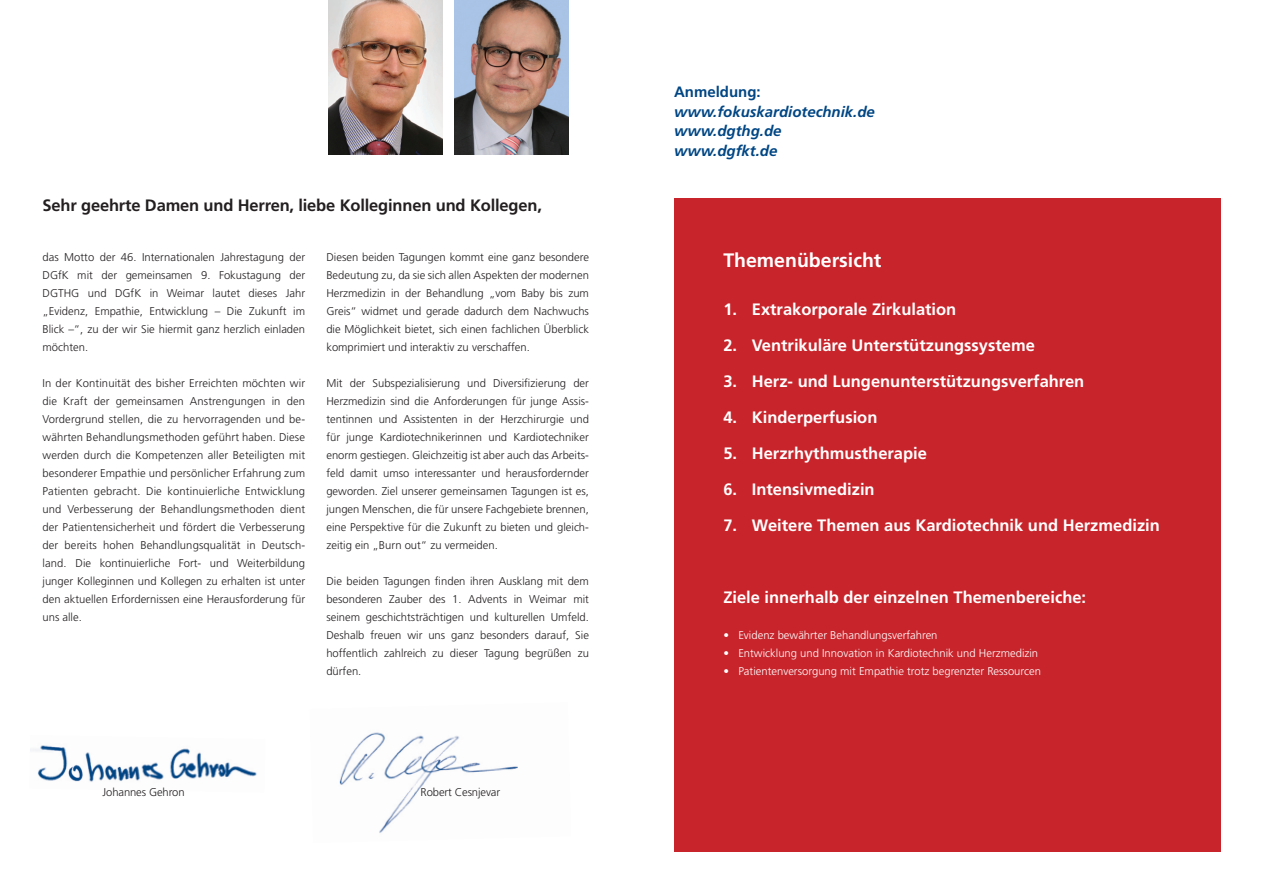
<style>
.page{position:relative;width:1263px;height:893px;background:#fff}
.page>*{position:absolute;margin:0;border:0;box-sizing:border-box;transform-origin:0 0}
.t1{font:700 19.5px "Frutiger";color:#fff}
.t2{font:700 16.5px "Frutiger";color:#fff}
.t3{font:700 16.5px "Frutiger";letter-spacing:-.01em;color:#231f20}
.t4{font:italic 700 15px "Frutiger";color:#004684}
.t5{font:700 15px "Frutiger";color:#004684}
.t6{font:300 11.25px/18px "Frutiger";color:#231f20;text-align:justify}
.t7{font:300 11.25px "Frutiger";color:#fff}
</style>
<div class="page">
<img style="left:339px;top:732px;width:179px;height:101px">
<img style="left:30px;top:745px;width:227px;height:37px">
<img style="left:454px;top:0;width:114px;height:154px">
<img style="left:328px;top:0;width:114px;height:154px">
<div style="left:674px;top:198px;width:546px;height:653px;background:#c8242b"></div>
<p class="t3" style="left:43px;top:195px;width:501px">Sehr geehrte Damen und Herren, liebe Kolleginnen und Kollegen,</p>
<p class="t6" style="left:43px;top:248px;width:264px">das Motto der 46. Internationalen Jahrestagung der DGfK mit der gemeinsamen 9. Fokustagung der DGTHG und DGfK in Weimar lautet dieses Jahr „Evidenz, Empathie, Entwicklung – Die Zukunft im Blick –“, zu der wir Sie hiermit ganz herzlich einladen möchten.</p>
<p class="t6" style="left:43px;top:374px;width:264px">In der Kontinuität des bisher Erreichten möchten wir die Kraft der gemeinsamen Anstrengungen in den Vordergrund stellen, die zu hervorragenden und be&shy;währten Behandlungsmethoden geführt haben. Diese werden durch die Kompetenzen aller Beteiligten mit besonderer Empathie und persönlicher Erfahrung zum Patienten gebracht. Die kontinuierliche Entwicklung und Verbesserung der Behandlungsmethoden dient der Patientensicherheit und fördert die Verbesserung der bereits hohen Behandlungsqualität in Deutsch&shy;land. Die kontinuierliche Fort- und Weiterbildung junger Kolleginnen und Kollegen zu erhalten ist unter den aktuellen Erfordernissen eine Herausforderung für uns alle.</p>
<p class="t6" style="left:326px;top:248px;width:264px">Diesen beiden Tagungen kommt eine ganz besondere Bedeutung zu, da sie sich allen Aspekten der modernen Herzmedizin in der Behandlung „vom Baby bis zum Greis“ widmet und gerade dadurch dem Nachwuchs die Möglichkeit bietet, sich einen fachlichen Überblick komprimiert und interaktiv zu verschaffen.</p>
<p class="t6" style="left:326px;top:374px;width:264px">Mit der Subspezialisierung und Diversifizierung der Herzmedizin sind die Anforderungen für junge Assis&shy;tentinnen und Assistenten in der Herzchirurgie und für junge Kardiotechnikerinnen und Kardiotechniker enorm gestiegen. Gleichzeitig ist aber auch das Arbeits&shy;feld damit umso interessanter und herausfordernder geworden. Ziel unserer gemeinsamen Tagungen ist es, jungen Menschen, die für unsere Fachgebiete brennen, eine Perspektive für die Zukunft zu bieten und gleich&shy;zeitig ein „Burn out“ zu vermeiden.</p>
<p class="t6" style="left:326px;top:572px;width:264px">Die beiden Tagungen finden ihren Ausklang mit dem besonderen Zauber des 1. Advents in Weimar mit seinem geschichtsträchtigen und kulturellen Umfeld.<br>Deshalb freuen wir uns ganz besonders darauf, Sie hoffentlich zahlreich zu dieser Tagung begrüßen zu dürfen.</p>
<p class="t6" style="left:103px;top:783px;width:84px">Johannes Gehron</p>
<p class="t6" style="left:421px;top:783px;width:81px">Robert Cesnjevar</p>
<p class="t5" style="left:674px;top:83px;width:88px">Anmeldung:</p>
<p class="t4" style="left:674px;top:103px;width:202px">www.fokuskardiotechnik.de</p>
<p class="t4" style="left:674px;top:122px;width:109px">www.dgthg.de</p>
<p class="t4" style="left:674px;top:142px;width:105px">www.dgfkt.de</p>
<p class="t1" style="left:723px;top:249px;width:160px">Themenübersicht</p>
<p class="t2" style="left:723px;top:300px;width:234px">1. Extrakorporale Zirkulation</p>
<p class="t2" style="left:723px;top:336px;width:313px">2. Ventrikuläre Unterstützungssysteme</p>
<p class="t2" style="left:723px;top:372px;width:362px">3. Herz- und Lungenunterstützungsverfahren</p>
<p class="t2" style="left:723px;top:408px;width:156px">4. Kinderperfusion</p>
<p class="t2" style="left:723px;top:444px;width:205px">5. Herzrhythmustherapie</p>
<p class="t2" style="left:723px;top:480px;width:153px">6. Intensivmedizin</p>
<p class="t2" style="left:723px;top:516px;width:438px">7. Weitere Themen aus Kardiotechnik und Herzmedizin</p>
<p class="t2" style="left:723px;top:588px;width:364px">Ziele innerhalb der einzelnen Themenbereiche:</p>
<p class="t7" style="left:723px;top:629px;width:216px">• Evidenz bewährter Behandlungsverfahren</p>
<p class="t7" style="left:723px;top:647px;width:316px">• Entwicklung und Innovation in Kardiotechnik und Herzmedizin</p>
<p class="t7" style="left:723px;top:665px;width:319px">• Patientenversorgung mit Empathie trotz begrenzter Ressourcen</p>
</div>
